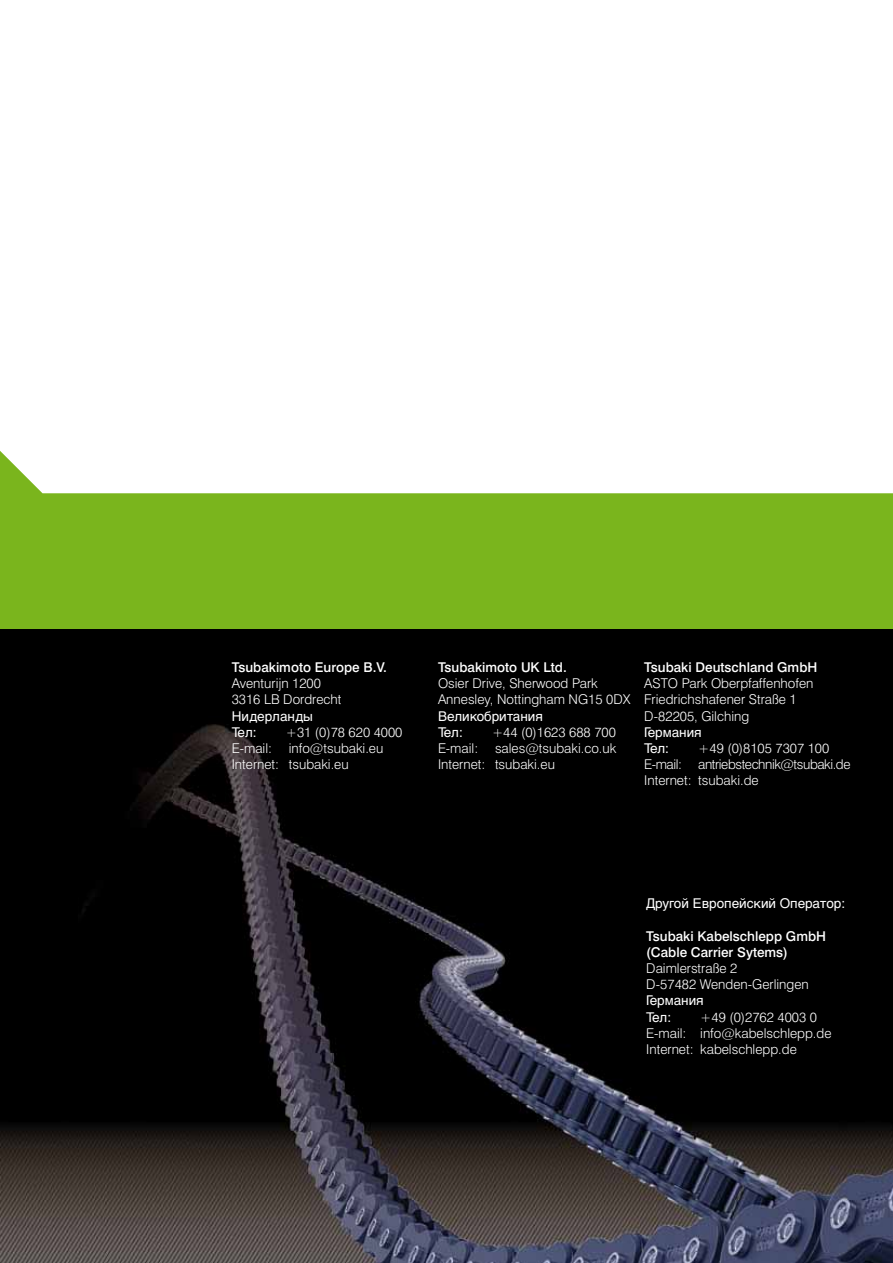
<style>
.page{position:relative;width:893px;height:1263px;background:#fff}
.page>*{position:absolute;margin:0;border:0;box-sizing:border-box;transform-origin:0 0}
.t1{font:300 13.5px/16.2px "Swiss 721 BT";color:#fff}
.t2{font:500 13.5px/16.2px "Swiss 721 BT";color:#fff}
.t3{font:13.5px/16.2px "Helvetica Cyr Upright";color:#fff}
.t4{font:300 13.5px/16.2px "Swiss 721 BT";letter-spacing:-.03em;color:#fff}
</style>
<div class="page">
<svg style="left:0;top:451px;width:893px;height:178px;fill:#7ab51d"></svg>
<img style="left:0;top:629px;width:893px;height:634px">
<p class="t2" style="left:232px;top:659px;width:157px">Tsubakimoto Europe B.V.</p>
<p class="t1" style="left:232px;top:675px;width:111px">Aventurijn 1200<br>3316 LB Dordrecht</p>
<p class="t3" style="left:232px;top:708px;width:83px">Нидерланды<br>Тел:</p>
<p class="t1" style="left:232px;top:724px;width:172px;text-indent:54px">+31 (0)78 620 4000<br>E-mail: info@tsubaki.eu<br>Internet: tsubaki.eu</p>
<p class="t2" style="left:438px;top:659px;width:130px">Tsubakimoto UK Ltd.</p>
<p class="t1" style="left:438px;top:675px;width:194px">Osier Drive, Sherwood Park<br>Annesley, Nottingham NG15 0DX</p>
<p class="t3" style="left:438px;top:708px;width:107px">Великобритания<br>Тел:</p>
<p class="t1" style="left:438px;top:724px;width:180px;text-align:justify;text-indent:54px">+44 (0)1623 688 700<br>E-mail: sales@tsubaki.co.uk Internet: tsubaki.eu</p>
<p class="t2" style="left:644px;top:659px;width:175px">Tsubaki Deutschland GmbH</p>
<p class="t1" style="left:644px;top:675px;width:171px">ASTO Park Oberpfaffenhofen<br>Friedrichshafener Straße 1<br>D-82205, Gilching</p>
<p class="t3" style="left:644px;top:724px;width:59px">Германия<br>Тел:</p>
<p class="t4" style="left:644px;top:740px;width:208px;text-indent:54px">+49 (0)8105 7307 100<br>E-mail: antriebstechnik@tsubaki.de<br>Internet: tsubaki.de</p>
<p class="t3" style="left:646px;top:895px;width:200px">Другой Европейский Оператор:</p>
<p class="t2" style="left:646px;top:927px;width:181px">Tsubaki Kabelschlepp GmbH (Cable Carrier Sytems)</p>
<p class="t1" style="left:646px;top:960px;width:164px">Daimlerstraße 2<br>D-57482 Wenden-Gerlingen</p>
<p class="t3" style="left:646px;top:993px;width:59px">Германия<br>Тел:</p>
<p class="t1" style="left:646px;top:1008px;width:187px;text-indent:54px">+49 (0)2762 4003 0<br>E-mail: info@kabelschlepp.de<br>Internet: kabelschlepp.de</p>
</div>
